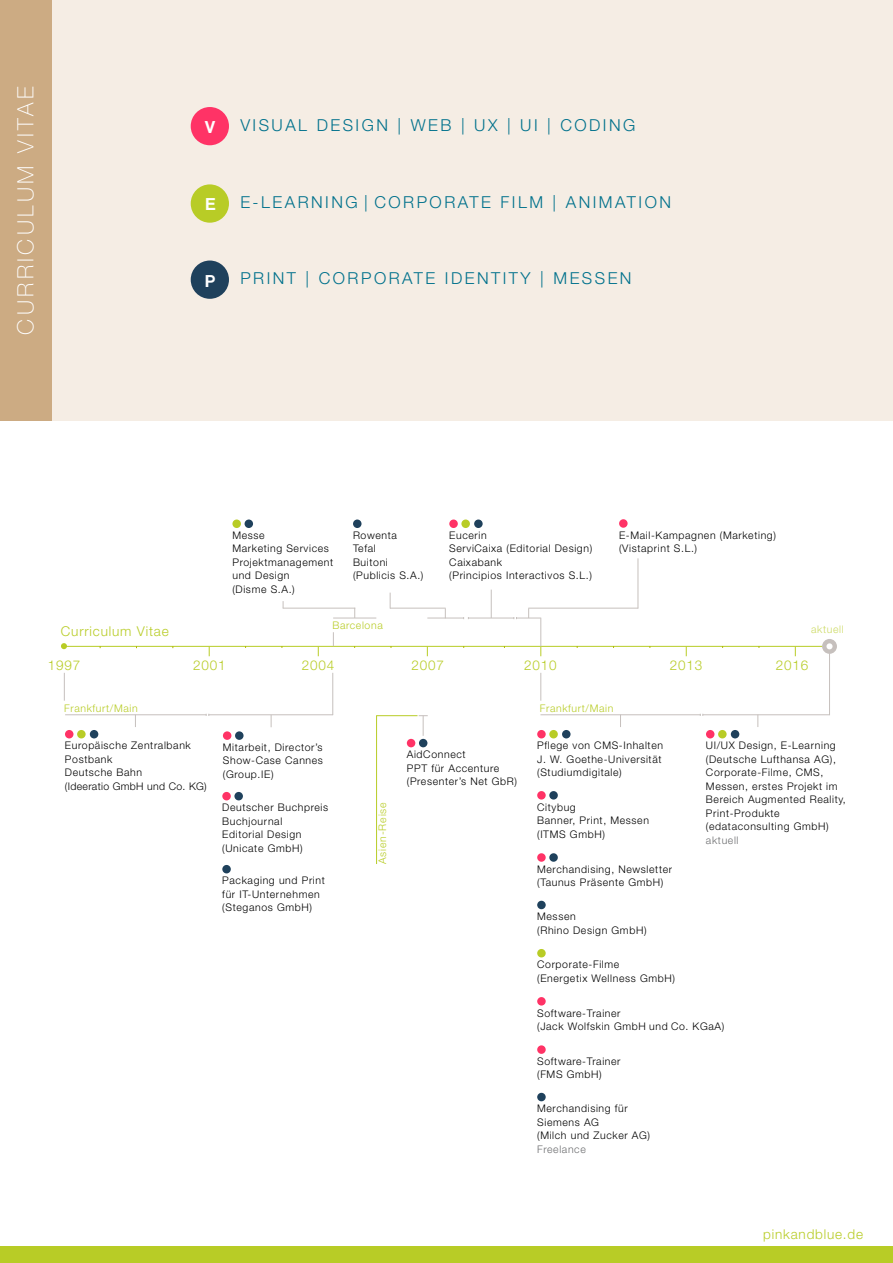
<style>
.page{position:relative;width:893px;height:1263px;background:#fff}
.page>*{position:absolute;margin:0;border:0;box-sizing:border-box;transform-origin:0 0}
.t1{font:100 22.5px "Helvetica Neue";letter-spacing:.15em;color:#fff}
.t2{font:18px "Coolvetica Rg";color:#fff}
.t3{font:300 16.5px "Helvetica Neue LT Std";letter-spacing:.15em;color:#00718c}
.t4{font:300 13.5px "Helvetica Neue LT Std";letter-spacing:.06em;color:#b8cc26}
.t5{font:300 10.5px/13.5px "Helvetica Neue LT Std";letter-spacing:.06em;color:#000}
.t6{font:300 10.5px "Helvetica Neue LT Std";letter-spacing:.06em;color:#b8cc26}
.t7{font:300 10.5px "Helvetica Neue LT Std";letter-spacing:.06em;color:#6d6e70}
.t8{font:300 10.5px "Helvetica Neue LT Std";letter-spacing:.08em;color:#b8cc26}
.t9{font:300 10.5px "Helvetica Neue LT Std";letter-spacing:.06em;color:#cddb65}
</style>
<div class="page">
<div style="left:0;top:0;width:893px;height:421px;background:#f5ede4"></div>
<div style="left:191px;top:107px;width:38px;height:38px;background:#f36;border-radius:50%"></div>
<div style="left:191px;top:261px;width:38px;height:38px;background:#1f415c;border-radius:50%"></div>
<div style="left:191px;top:184px;width:38px;height:39px;background:#b8cc26;border-radius:50%"></div>
<div style="left:0;top:1247px;width:893px;height:16px;background:#b8cc26"></div>
<div style="left:822px;top:639px;width:15px;height:15px;background:#c6c0bd;border-radius:50%"></div>
<hr style="left:66px;top:646px;width:756px;height:1px;background:#b8cc26">
<svg style="left:61px;top:643px;width:6px;height:6px"></svg>
<div style="left:234px;top:792px;width:9px;height:8px;background:#1f415c;border-radius:50%"></div>
<div style="left:222px;top:792px;width:9px;height:8px;background:#f36;border-radius:50%"></div>
<div style="left:235px;top:731px;width:9px;height:9px;background:#1f415c;border-radius:50%"></div>
<div style="left:223px;top:731px;width:8px;height:9px;background:#f36;border-radius:50%"></div>
<div style="left:77px;top:730px;width:9px;height:8px;background:#b8cc26;border-radius:50%"></div>
<div style="left:65px;top:730px;width:8px;height:8px;background:#f36;border-radius:50%"></div>
<div style="left:90px;top:730px;width:8px;height:8px;background:#1f415c;border-radius:50%"></div>
<div style="left:245px;top:519px;width:8px;height:9px;background:#1f415c;border-radius:50%"></div>
<div style="left:232px;top:519px;width:9px;height:9px;background:#b8cc26;border-radius:50%"></div>
<div style="left:353px;top:519px;width:8px;height:9px;background:#1f415c;border-radius:50%"></div>
<div style="left:461px;top:519px;width:9px;height:9px;background:#b8cc26;border-radius:50%"></div>
<div style="left:449px;top:519px;width:9px;height:9px;background:#f36;border-radius:50%"></div>
<div style="left:474px;top:519px;width:9px;height:9px;background:#1f415c;border-radius:50%"></div>
<div style="left:619px;top:519px;width:9px;height:9px;background:#f36;border-radius:50%"></div>
<div style="left:718px;top:730px;width:9px;height:8px;background:#b8cc26;border-radius:50%"></div>
<div style="left:706px;top:730px;width:8px;height:8px;background:#f36;border-radius:50%"></div>
<div style="left:731px;top:730px;width:8px;height:8px;background:#1f415c;border-radius:50%"></div>
<div style="left:549px;top:791px;width:9px;height:8px;background:#1f415c;border-radius:50%"></div>
<div style="left:537px;top:791px;width:9px;height:8px;background:#f36;border-radius:50%"></div>
<div style="left:537px;top:1093px;width:9px;height:8px;background:#1f415c;border-radius:50%"></div>
<div style="left:537px;top:1045px;width:9px;height:9px;background:#f36;border-radius:50%"></div>
<div style="left:537px;top:901px;width:9px;height:8px;background:#1f415c;border-radius:50%"></div>
<div style="left:549px;top:853px;width:9px;height:9px;background:#1f415c;border-radius:50%"></div>
<div style="left:537px;top:853px;width:9px;height:9px;background:#f36;border-radius:50%"></div>
<div style="left:537px;top:997px;width:9px;height:8px;background:#f36;border-radius:50%"></div>
<div style="left:537px;top:949px;width:9px;height:8px;background:#b8cc26;border-radius:50%"></div>
<div style="left:419px;top:739px;width:8px;height:8px;background:#1f415c;border-radius:50%"></div>
<div style="left:407px;top:739px;width:8px;height:8px;background:#f36;border-radius:50%"></div>
<hr style="left:376px;top:716px;width:1px;height:148px;background:#b8cc26">
<hr style="left:376px;top:715px;width:41px;height:1px;background:#b8cc26">
<svg style="left:333px;top:632px;width:1px;height:14px"></svg>
<div style="left:549px;top:730px;width:9px;height:8px;background:#b8cc26;border-radius:50%"></div>
<div style="left:537px;top:730px;width:9px;height:8px;background:#f36;border-radius:50%"></div>
<div style="left:562px;top:730px;width:9px;height:8px;background:#1f415c;border-radius:50%"></div>
<div style="left:222px;top:865px;width:9px;height:8px;background:#1f415c;border-radius:50%"></div>
<hr style="left:528px;top:608px;width:110px;height:1px;background:#c6c0bd">
<hr style="left:638px;top:558px;width:1px;height:50px;background:#c6c0bd">
<hr style="left:468px;top:618px;width:46px;height:1px;background:#c6c0bd">
<svg style="left:491px;top:590px;width:1px;height:28px"></svg>
<hr style="left:427px;top:618px;width:36px;height:1px;background:#c6c0bd">
<hr style="left:390px;top:608px;width:56px;height:1px;background:#c6c0bd">
<svg style="left:390px;top:593px;width:1px;height:15px"></svg>
<hr style="left:283px;top:608px;width:72px;height:1px;background:#c6c0bd">
<hr style="left:333px;top:618px;width:43px;height:1px;background:#c6c0bd">
<svg style="left:513px;top:608px;width:28px;height:48px"></svg>
<svg style="left:419px;top:715px;width:9px;height:21px"></svg>
<hr style="left:65px;top:714px;width:141px;height:1px;background:#c6c0bd">
<hr style="left:208px;top:714px;width:125px;height:1px;background:#c6c0bd">
<hr style="left:332px;top:673px;width:1px;height:42px;background:#c6c0bd">
<svg style="left:64px;top:673px;width:1px;height:28px"></svg>
<svg style="left:271px;top:715px;width:1px;height:12px"></svg>
<svg style="left:135px;top:715px;width:1px;height:12px"></svg>
<svg style="left:540px;top:673px;width:1px;height:28px"></svg>
<hr style="left:540px;top:714px;width:161px;height:1px;background:#c6c0bd">
<svg style="left:620px;top:715px;width:1px;height:12px"></svg>
<hr style="left:703px;top:714px;width:127px;height:1px;background:#c6c0bd">
<svg style="left:757px;top:715px;width:1px;height:12px"></svg>
<hr style="left:829px;top:653px;width:1px;height:62px;background:#c6c0bd">
<svg style="left:826px;top:643px;width:6px;height:6px"></svg>
<div style="left:0;top:0;width:51px;height:421px;background:#ccab83"></div>
<h1 class="t1" style="left:13px;top:335px;width:250px;rotate:-90deg">CURRICULUM VITAE</h1>
<h2 class="t2" style="left:205px;top:117px;width:12px">V</h2>
<h3 class="t3" style="left:240px;top:115px;width:397px">VISUAL DESIGN | WEB | UX | UI | CODING</h3>
<h2 class="t2" style="left:206px;top:194px;width:11px">E</h2>
<h3 class="t3" style="left:240px;top:192px;width:432px">E-LEARNING | CORPORATE FILM | ANIMATION</h3>
<h2 class="t2" style="left:205px;top:270px;width:11px">P</h2>
<h3 class="t3" style="left:240px;top:268px;width:393px">PRINT | CORPORATE IDENTITY | MESSEN</h3>
<p class="t4" style="left:61px;top:623px;width:109px">Curriculum Vitae</p>
<p class="t4" style="left:48px;top:657px;width:34px">1997</p>
<p class="t5" style="left:232px;top:528px;width:102px">Messe<br>Marketing Services<br>Projektmanagement und Design<br>(Disme S.A.)</p>
<p class="t5" style="left:353px;top:528px;width:72px">Rowenta<br>Tefal<br>Buitoni (Publicis S.A.)</p>
<p class="t5" style="left:449px;top:528px;width:144px">Eucerin<br>ServiCaixa (Editorial Design)<br>Caixabank<br>(Principios Interactivos S.L.)</p>
<p class="t5" style="left:619px;top:528px;width:158px">E-Mail-Kampagnen (Marketing) (Vistaprint S.L.)</p>
<p class="t6" style="left:332px;top:619px;width:52px">Barcelona</p>
<p class="t9" style="left:811px;top:622px;width:34px">aktuell</p>
<p class="t4" style="left:193px;top:657px;width:34px">2001</p>
<p class="t4" style="left:302px;top:657px;width:34px">2004</p>
<p class="t4" style="left:524px;top:657px;width:34px">2010</p>
<p class="t4" style="left:670px;top:657px;width:34px">2013</p>
<p class="t4" style="left:776px;top:657px;width:34px">2016</p>
<p class="t4" style="left:411px;top:657px;width:34px">2007</p>
<p class="t6" style="left:64px;top:702px;width:75px">Frankfurt/Main</p>
<p class="t6" style="left:540px;top:702px;width:75px">Frankfurt/Main</p>
<p class="t5" style="left:65px;top:739px;width:143px">Europäische Zentralbank<br>Postbank<br>Deutsche Bahn<br>(Ideeratio GmbH und Co. KG)</p>
<p class="t5" style="left:223px;top:740px;width:102px;text-align:justify">Mitarbeit, Director’s Show-Case Cannes (Group.IE)</p>
<p class="t5" style="left:222px;top:801px;width:107px">Deutscher Buchpreis<br>Buchjournal<br>Editorial Design (Unicate GmbH)</p>
<p class="t5" style="left:222px;top:874px;width:104px">Packaging und Print für IT-Unternehmen (Steganos GmbH)</p>
<p class="t8" style="left:376px;top:864px;width:63px;rotate:-90deg">Asien-Reise</p>
<p class="t5" style="left:407px;top:747px;width:112px">AidConnect<br>PPT für Accenture (Presenter’s Net GbR)</p>
<p class="t5" style="left:537px;top:739px;width:127px">Pflege von CMS-Inhalten<br>J. W. Goethe-Universität (Studiumdigitale)</p>
<p class="t5" style="left:537px;top:800px;width:113px">Citybug<br>Banner, Print, Messen (ITMS GmbH)</p>
<p class="t5" style="left:537px;top:862px;width:136px">Merchandising, Newsletter (Taunus Präsente GmbH)</p>
<p class="t5" style="left:537px;top:909px;width:111px">Messen<br>(Rhino Design GmbH)</p>
<p class="t5" style="left:537px;top:958px;width:139px">Corporate-Filme<br>(Energetix Wellness GmbH)</p>
<p class="t5" style="left:706px;top:739px;width:141px">UI/UX Design, E-Learning (Deutsche Lufthansa AG),<br>Corporate-Filme, CMS,<br>Messen, erstes Projekt im<br>Bereich Augmented Reality,<br>Print-Produkte (edataconsulting GmbH)</p>
<p class="t7" style="left:706px;top:834px;width:34px">aktuell</p>
<p class="t5" style="left:537px;top:1006px;width:189px">Software-Trainer<br>(Jack Wolfskin GmbH und Co. KGaA)</p>
<p class="t5" style="left:537px;top:1054px;width:85px">Software-Trainer (FMS GmbH)</p>
<p class="t5" style="left:537px;top:1101px;width:114px">Merchandising für<br>Siemens AG<br>(Milch und Zucker AG)</p>
<p class="t7" style="left:537px;top:1142px;width:50px">Freelance</p>
<p class="t4" style="left:763px;top:1225px;width:101px">pinkandblue.de</p>
</div>
